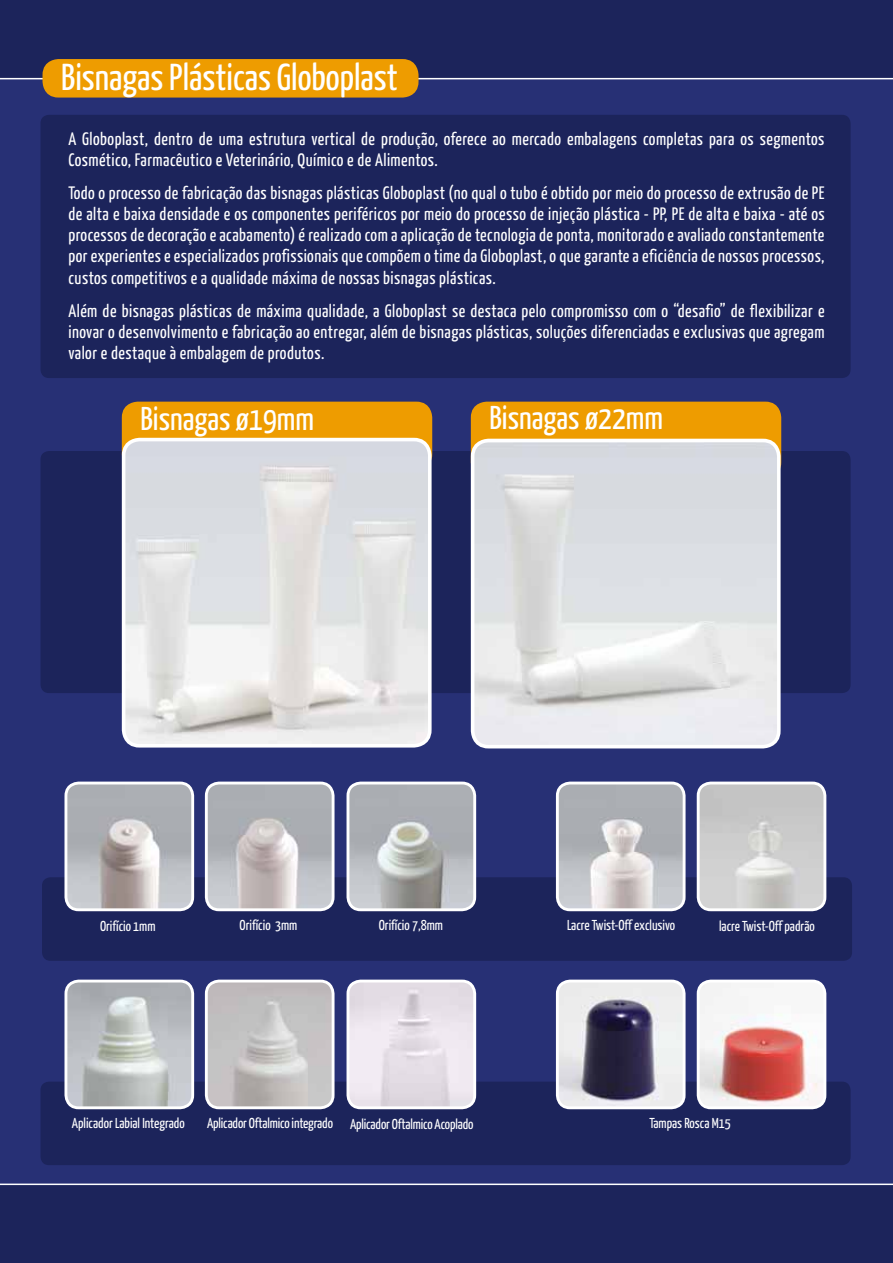
<style>
.page{position:relative;width:893px;height:1263px;background:#1c245b}
.page>*{position:absolute;margin:0;border:0;box-sizing:border-box;transform-origin:0 0}
.t1{font:37.5px "Yanone Kaffeesatz";color:#fff}
.t2{font:33px "Yanone Kaffeesatz";color:#fff}
.t3{font:18px/21px "Yanone Kaffeesatz";letter-spacing:.025em;color:#fff;text-align:justify}
.t4{font:14.4px "Yanone Kaffeesatz";color:#fff}
</style>
<div class="page">
<div style="left:0;top:78px;width:893px;height:1107px;background:#273075"></div>
<div style="left:41px;top:451px;width:810px;height:242px;background:#1c245b;border-radius:9px"></div>
<div style="left:122px;top:402px;width:310px;height:68px;background:#ee9c00;border-radius:16px"></div>
<img style="left:124px;top:442px;width:306px;height:304px">
<div style="left:122px;top:438px;width:310px;height:309px;border:4px solid #fff;border-radius:16px"></div>
<div style="left:43px;top:59px;width:376px;height:39px;background:#ee9c00;border-radius:16px"></div>
<div style="left:41px;top:115px;width:810px;height:263px;background:#1c245b;border-radius:9px"></div>
<div style="left:41px;top:1082px;width:810px;height:83px;background:#1c245b;border-radius:9px"></div>
<img style="left:698px;top:981px;width:127px;height:127px">
<div style="left:697px;top:980px;width:129px;height:129px;border:3px solid #fff;border-radius:13px"></div>
<img style="left:557px;top:981px;width:127px;height:127px">
<div style="left:556px;top:980px;width:129px;height:129px;border:3px solid #fff;border-radius:13px"></div>
<div style="left:471px;top:402px;width:310px;height:76px;background:#ee9c00;border-radius:16px"></div>
<img style="left:473px;top:442px;width:306px;height:305px">
<div style="left:471px;top:439px;width:310px;height:309px;border:4px solid #fff;border-radius:16px"></div>
<img style="left:348px;top:981px;width:127px;height:127px">
<div style="left:346px;top:980px;width:130px;height:129px;border:3px solid #fff;border-radius:13px"></div>
<img style="left:206px;top:981px;width:127px;height:127px">
<div style="left:205px;top:980px;width:129px;height:129px;border:3px solid #fff;border-radius:13px"></div>
<img style="left:66px;top:981px;width:127px;height:127px">
<div style="left:64px;top:980px;width:130px;height:129px;border:3px solid #fff;border-radius:13px"></div>
<div style="left:42px;top:877px;width:810px;height:84px;background:#1c245b;border-radius:9px"></div>
<img style="left:698px;top:783px;width:127px;height:127px">
<div style="left:697px;top:782px;width:129px;height:129px;border:3px solid #fff;border-radius:13px"></div>
<img style="left:557px;top:783px;width:127px;height:127px">
<div style="left:556px;top:782px;width:129px;height:129px;border:3px solid #fff;border-radius:13px"></div>
<img style="left:348px;top:783px;width:127px;height:127px">
<div style="left:346px;top:782px;width:130px;height:129px;border:3px solid #fff;border-radius:13px"></div>
<img style="left:66px;top:783px;width:127px;height:127px">
<div style="left:64px;top:782px;width:130px;height:129px;border:3px solid #fff;border-radius:13px"></div>
<img style="left:206px;top:783px;width:127px;height:127px">
<div style="left:205px;top:782px;width:129px;height:129px;border:3px solid #fff;border-radius:13px"></div>
<h1 class="t1" style="left:61px;top:54px;width:338px">Bisnagas Plásticas Globoplast</h1>
<p class="t3" style="left:68px;top:127px;width:757px">A Globoplast, dentro de uma estrutura vertical de produção, oferece ao mercado embalagens completas para os segmentos<br>Cosmético, Farmacêutico e Veterinário, Químico e de Alimentos.</p>
<p class="t3" style="left:68px;top:182px;width:758px">Todo o processo de fabricação das bisnagas plásticas Globoplast (no qual o tubo é obtido por meio do processo de extrusão de PE de alta e baixa densidade e os componentes periféricos por meio do processo de injeção plástica - PP, PE de alta e baixa - até os processos de decoração e acabamento) é realizado com a aplicação de tecnologia de ponta, monitorado e avaliado constantemente por experientes e especializados profissionais que compõem o time da Globoplast, o que garante a eficiência de nossos processos, custos competitivos e a qualidade máxima de nossas bisnagas plásticas.</p>
<p class="t3" style="left:68px;top:300px;width:758px">Além de bisnagas plásticas de máxima qualidade, a Globoplast se destaca pelo compromisso com o “desafio” de flexibilizar e inovar o desenvolvimento e fabricação ao entregar, além de bisnagas plásticas, soluções diferenciadas e exclusivas que agregam valor e destaque à embalagem de produtos.</p>
<h2 class="t2" style="left:141px;top:398px;width:175px">Bisnagas ø19mm</h2>
<h2 class="t2" style="left:490px;top:397px;width:175px">Bisnagas ø22mm</h2>
<p class="t4" style="left:100px;top:917px;width:57px">Orifício 1mm</p>
<p class="t4" style="left:240px;top:916px;width:59px">Orifício 3mm</p>
<p class="t4" style="left:379px;top:916px;width:66px">Orifício 7,8mm</p>
<p class="t4" style="left:567px;top:916px;width:110px">Lacre Twist-Off exclusivo</p>
<p class="t4" style="left:719px;top:917px;width:97px">lacre Twist-Off padrão</p>
<p class="t4" style="left:72px;top:1114px;width:114px">Aplicador Labial Integrado</p>
<p class="t4" style="left:207px;top:1114px;width:268px">Aplicador Oftalmico integrado Aplicador Oftalmico Acoplado</p>
<p class="t4" style="left:649px;top:1114px;width:83px">Tampas Rosca M15</p>
</div>
